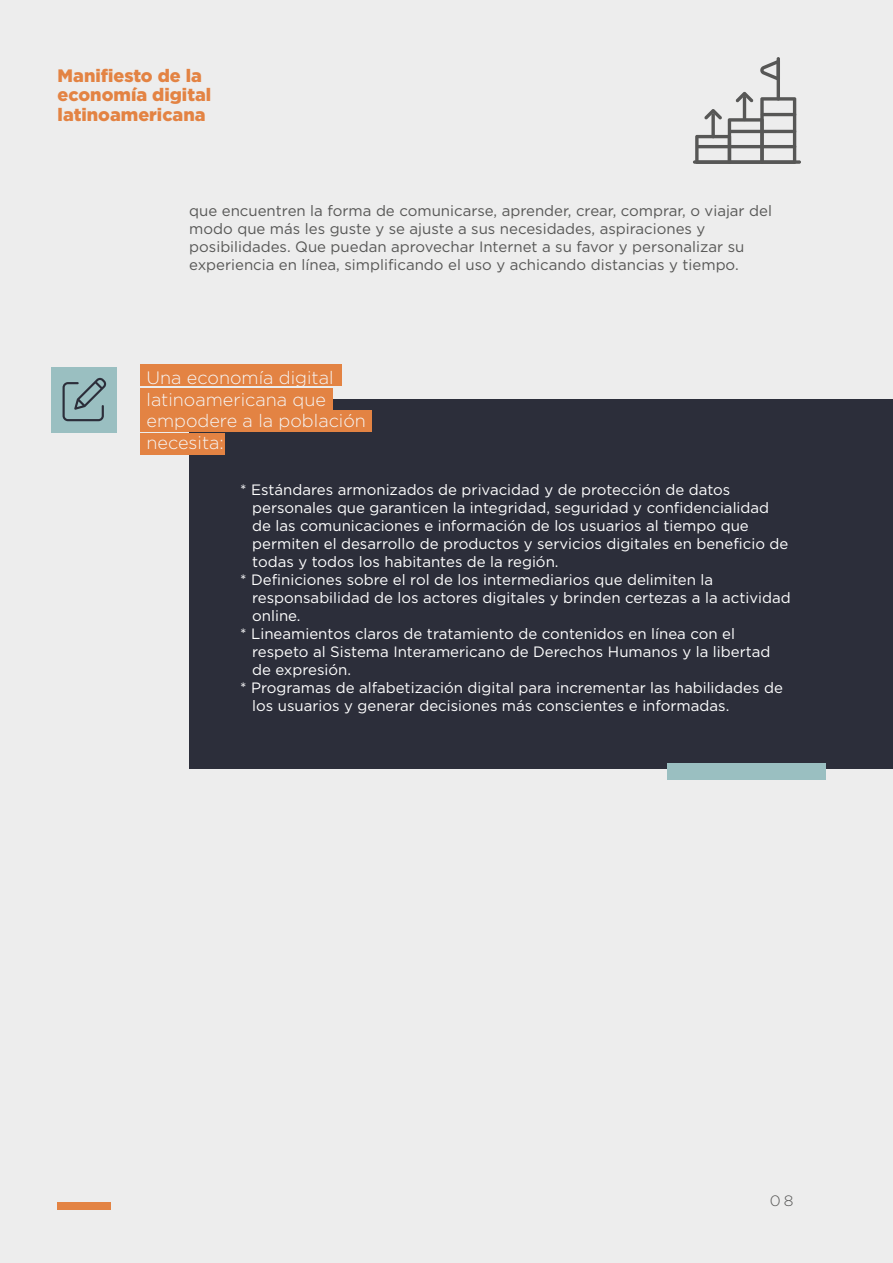
<style>
.page{position:relative;width:893px;height:1263px;background:#ededed}
.page>*{position:absolute;margin:0;border:0;box-sizing:border-box;transform-origin:0 0}
.t1{font:300 18px/21.6px "Gotham";color:#f6f6f6}
.t2{font:900 18px/19.5px "Gotham";color:#e38343}
.t3{font:15px "Gotham";color:#fff}
.t4{font:15px/18px "Gotham";color:#575756}
.t5{font:300 15px "Gotham";color:#575756}
</style>
<div class="page">
<div style="left:52px;top:367px;width:65px;height:65px;background:#9abfc1"></div>
<svg style="left:63px;top:377px;width:44px;height:44px"></svg>
<div style="left:58px;top:1202px;width:53px;height:8px;background:#e38343"></div>
<svg style="left:693px;top:160px;width:108px;height:4px"></svg>
<svg style="left:695px;top:92px;width:101px;height:72px"></svg>
<hr style="left:777px;top:57px;width:3px;height:44px;background:#575756;border-radius:2px">
<svg style="left:760px;top:60px;width:17px;height:21px"></svg>
<hr style="left:761px;top:113px;width:35px;height:3px;background:#575756;border-radius:2px">
<hr style="left:729px;top:130px;width:67px;height:3px;background:#575756;border-radius:2px">
<hr style="left:697px;top:145px;width:99px;height:3px;background:#575756;border-radius:2px">
<div style="left:189px;top:399px;width:704px;height:370px;background:#2c2e3a"></div>
<div style="left:141px;top:365px;width:201px;height:21px;background:#e38343"></div>
<div style="left:141px;top:389px;width:192px;height:21px;background:#e38343"></div>
<div style="left:141px;top:411px;width:231px;height:21px;background:#e38343"></div>
<div style="left:141px;top:434px;width:84px;height:21px;background:#e38343"></div>
<div style="left:667px;top:763px;width:159px;height:16px;background:#9abfc1"></div>
<p class="t2" style="left:58px;top:65px;width:155px">Manifiesto de la economía digital latinoamericana</p>
<p class="t4" style="left:189px;top:202px;width:584px">que encuentren la forma de comunicarse, aprender, crear, comprar, o viajar del modo que más les guste y se ajuste a sus necesidades, aspiraciones y posibilidades. Que puedan aprovechar Internet a su favor y personalizar su experiencia en línea, simplificando el uso y achicando distancias y tiempo.</p>
<p class="t1" style="left:147px;top:367px;width:221px">Una economía digital latinoamericana que empodere a la población necesita:</p>
<p class="t3" style="left:240px;top:481px;width:492px">* Estándares armonizados de privacidad y de protección de datos</p>
<p class="t3" style="left:252px;top:499px;width:518px">personales que garanticen la integridad, seguridad y confidencialidad</p>
<p class="t3" style="left:252px;top:517px;width:498px">de las comunicaciones e información de los usuarios al tiempo que</p>
<p class="t3" style="left:252px;top:535px;width:538px">permiten el desarrollo de productos y servicios digitales en beneficio de</p>
<p class="t3" style="left:252px;top:553px;width:308px">todas y todos los habitantes de la región.</p>
<p class="t3" style="left:240px;top:571px;width:474px">* Definiciones sobre el rol de los intermediarios que delimiten la</p>
<p class="t3" style="left:252px;top:589px;width:540px">responsabilidad de los actores digitales y brinden certezas a la actividad</p>
<p class="t3" style="left:252px;top:607px;width:50px">online.</p>
<p class="t3" style="left:240px;top:625px;width:496px">* Lineamientos claros de tratamiento de contenidos en línea con el</p>
<p class="t3" style="left:252px;top:643px;width:520px">respeto al Sistema Interamericano de Derechos Humanos y la libertad</p>
<p class="t3" style="left:252px;top:661px;width:100px">de expresión.</p>
<p class="t3" style="left:240px;top:679px;width:544px">* Programas de alfabetización digital para incrementar las habilidades de</p>
<p class="t3" style="left:252px;top:697px;width:479px">los usuarios y generar decisiones más conscientes e informadas.</p>
<p class="t5" style="left:770px;top:1191px;width:25px">08</p>
</div>
